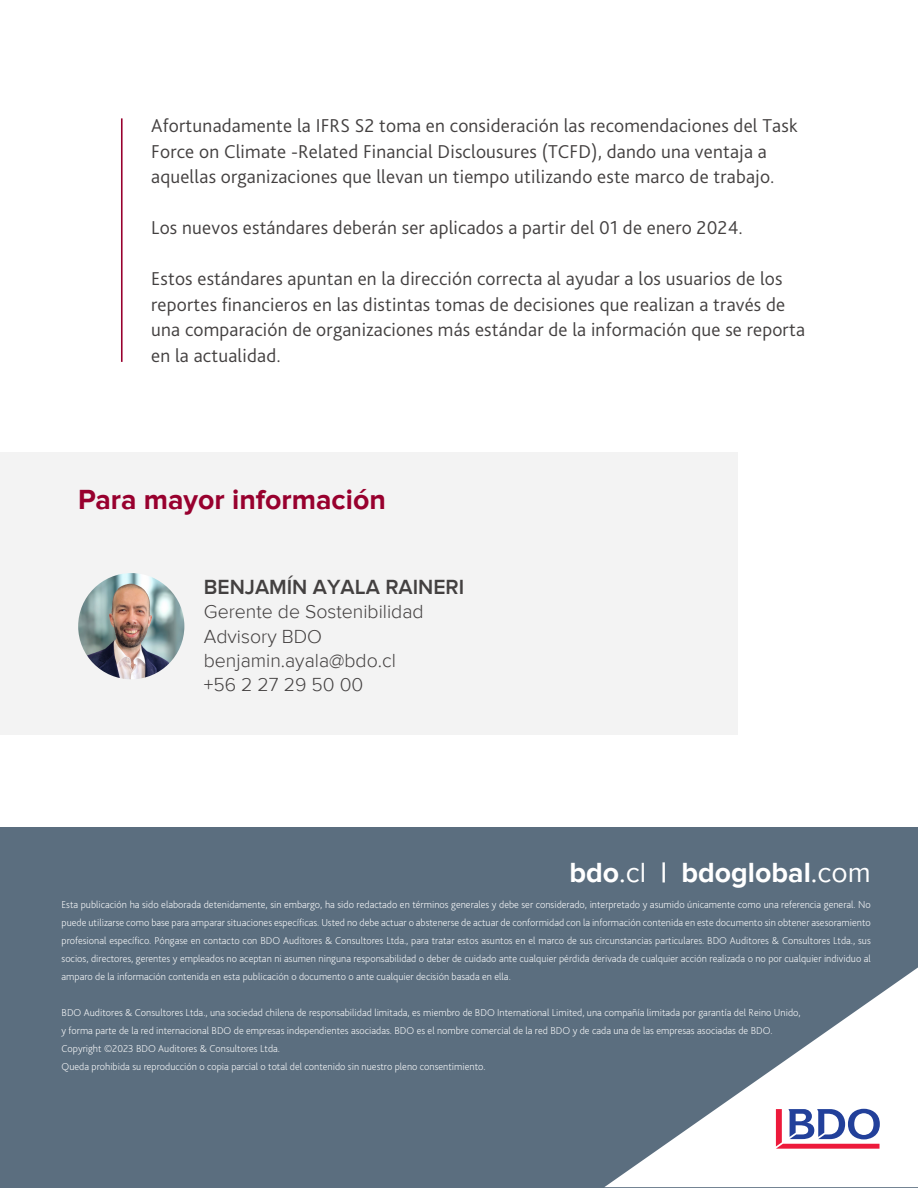
<style>
.page{position:relative;width:918px;height:1188px;background:#fff}
.page>*{position:absolute;margin:0;border:0;box-sizing:border-box;transform-origin:0 0}
.t1{font:700 28.5px "Proxima Nova";color:#98002e}
.t2{font:700 28.5px "Proxima Nova";color:#fff}
.t3{font:600 21.15px "Proxima Nova";color:#434040}
.t4{font:300 19.5px/25.5px "Bliss Pro";letter-spacing:.01em;color:#434040}
.t5{font:300 19.5px/24.3px "Proxima Nova";color:#434040}
.t6{font:200 10.5px/18px "Bliss Pro";color:#fff;text-align:justify}
.s1{font-weight:400}
</style>
<div class="page">
<div style="left:0;top:827px;width:918px;height:361px;background:#5b6e7f"></div>
<div style="left:0;top:453px;width:738px;height:282px;background:#f3f3f3"></div>
<img style="left:78px;top:573px;width:106px;height:106px;border-radius:53px">
<svg style="left:605px;top:967px;width:313px;height:220px"></svg>
<svg style="left:776px;top:1109px;width:104px;height:40px;background:#b399bc"></svg>
<hr style="left:121px;top:118px;width:2px;height:244px;background:#98002e">
<p class="t4" style="left:151px;top:113px;width:648px">Afortunadamente la IFRS S2 toma en consideración las recomendaciones del Task<br>Force on Climate -Related Financial Disclousures (TCFD), dando una ventaja a aquellas organizaciones que llevan un tiempo utilizando este marco de trabajo.</p>
<h3 class="t4" style="left:151px;top:215px;width:593px">Los nuevos estándares deberán ser aplicados a partir del 01 de enero 2024.</h3>
<p class="t4" style="left:151px;top:266px;width:655px">Estos estándares apuntan en la dirección correcta al ayudar a los usuarios de los reportes financieros en las distintas tomas de decisiones que realizan a través de una comparación de organizaciones más estándar de la información que se reporta en la actualidad.</p>
<h1 class="t1" style="left:78px;top:483px;width:309px">Para mayor información</h1>
<h2 class="t3" style="left:204px;top:575px;width:262px">BENJAMÍN AYALA RAINERI</h2>
<h3 class="t5" style="left:204px;top:600px;width:221px">Gerente de Sostenibilidad<br>Advisory BDO benjamin.ayala@bdo.cl +56 2 27 29 50 00</h3>
<h1 class="t2" style="left:569px;top:856px;width:303px">bdo<span class="s1">.cl</span> | bdoglobal<span class="s1">.com</span></h1>
<p class="t6" style="left:62px;top:896px;width:811px">Esta publicación ha sido elaborada detenidamente, sin embargo, ha sido redactado en términos generales y debe ser considerado, interpretado y asumido únicamente como una referencia general. No puede utilizarse como base para amparar situaciones específicas. Usted no debe actuar o abstenerse de actuar de conformidad con la información contenida en este documento sin obtener asesoramiento profesional específico. Póngase en contacto con BDO Auditores &amp; Consultores Ltda., para tratar estos asuntos en el marco de sus circunstancias particulares. BDO Auditores &amp; Consultores Ltda., sus socios, directores, gerentes y empleados no aceptan ni asumen ninguna responsabilidad o deber de cuidado ante cualquier pérdida derivada de cualquier acción realizada o no por cualquier individuo al amparo de la información contenida en esta publicación o documento o ante cualquier decisión basada en ella.</p>
<p class="t6" style="left:62px;top:1004px;width:741px;text-align:left">BDO Auditores &amp; Consultores Ltda., una sociedad chilena de responsabilidad limitada, es miembro de BDO International Limited, una compañía limitada por garantía del Reino Unido, y forma parte de la red internacional BDO de empresas independientes asociadas. BDO es el nombre comercial de la red BDO y de cada una de las empresas asociadas de BDO.<br>Copyright ©2023 BDO Auditores &amp; Consultores Ltda.<br>Queda prohibida su reproducción o copia parcial o total del contenido sin nuestro pleno consentimiento.</p>
</div>
